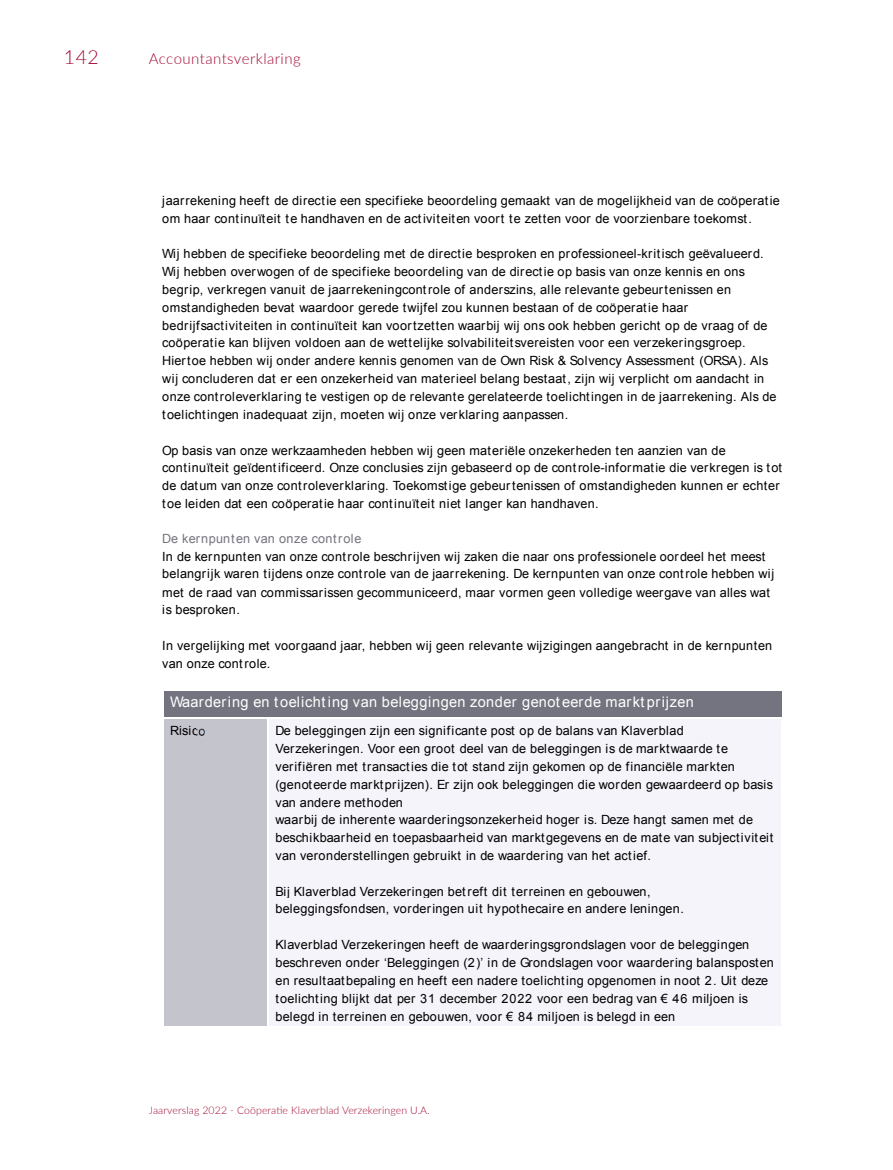
<style>
.page{position:relative;width:893px;height:1170px;background:#fff}
.page>*{position:absolute;margin:0;border:0;box-sizing:border-box;transform-origin:0 0}
.t1{font:300 19.5px "Lato";color:#a30a32}
.Chapeau{font:300 15px "Lato";letter-spacing:.03em;color:#a30a32}
.t2{font:14.55px "Arial";letter-spacing:.03em;color:#fff}
.t3{font:12.6px/17.9px "Arial";letter-spacing:.02em;color:#000}
.t4{font:300 10.5px "Lato";letter-spacing:.01em;color:#a30a32}
.s1{color:#747480}
</style>
<div class="page">
<div style="left:164px;top:690px;width:617px;height:27px;background:#747480"></div>
<hr style="left:164px;top:690px;width:618px;height:2px;background:#747480">
<hr style="left:163px;top:715px;width:619px;height:2px;background:#747480">
<hr style="left:162px;top:692px;width:2px;height:25px;background:#fff">
<div style="left:164px;top:718px;width:103px;height:307px;background:#c4c4cd"></div>
<img style="left:196px;top:728px;width:9px;height:8px">
<div style="left:275px;top:720px;width:500px;height:18px;background:#f4f4fa"></div>
<div style="left:273px;top:723px;width:504px;height:15px;background:#f4f4fa"></div>
<div style="left:273px;top:738px;width:504px;height:18px;background:#f4f4fa"></div>
<div style="left:273px;top:756px;width:504px;height:18px;background:#f4f4fa"></div>
<div style="left:273px;top:774px;width:504px;height:18px;background:#f4f4fa"></div>
<div style="left:273px;top:792px;width:504px;height:17px;background:#f4f4fa"></div>
<div style="left:273px;top:809px;width:504px;height:18px;background:#f4f4fa"></div>
<div style="left:273px;top:827px;width:504px;height:18px;background:#f4f4fa"></div>
<div style="left:273px;top:845px;width:504px;height:18px;background:#f4f4fa"></div>
<div style="left:273px;top:863px;width:504px;height:18px;background:#f4f4fa"></div>
<div style="left:273px;top:881px;width:504px;height:17px;background:#f4f4fa"></div>
<div style="left:273px;top:898px;width:504px;height:18px;background:#f4f4fa"></div>
<div style="left:273px;top:916px;width:504px;height:18px;background:#f4f4fa"></div>
<div style="left:273px;top:934px;width:504px;height:18px;background:#f4f4fa"></div>
<div style="left:273px;top:952px;width:504px;height:18px;background:#f4f4fa"></div>
<div style="left:273px;top:970px;width:504px;height:18px;background:#f4f4fa"></div>
<div style="left:273px;top:988px;width:504px;height:17px;background:#f4f4fa"></div>
<div style="left:273px;top:1005px;width:504px;height:18px;background:#f4f4fa"></div>
<hr style="left:269px;top:718px;width:513px;height:2px;background:#f4f4fa">
<hr style="left:268px;top:1023px;width:514px;height:2px;background:#f4f4fa">
<hr style="left:267px;top:720px;width:2px;height:305px;background:#fff">
<h1 class="t1" style="left:64px;top:43px;width:37px">142</h1>
<p class="Chapeau" style="left:149px;top:48px;width:153px">Accountantsverklaring</p>
<p class="t3" style="left:162px;top:192px;width:619px">jaarrekening heeft de directie een specifieke beoordeling gemaakt van de mogelijkheid van de coöperatie om haar continuïteit te handhaven en de activiteiten voort te zetten voor de voorzienbare toekomst.</p>
<p class="t3" style="left:162px;top:245px;width:616px">Wij hebben de specifieke beoordeling met de directie besproken en professioneel-kritisch geëvalueerd.<br>Wij hebben overwogen of de specifieke beoordeling van de directie op basis van onze kennis en ons begrip, verkregen vanuit de jaarrekeningcontrole of anderszins, alle relevante gebeurtenissen en omstandigheden bevat waardoor gerede twijfel zou kunnen bestaan of de coöperatie haar bedrijfsactiviteiten in continuïteit kan voortzetten waarbij wij ons ook hebben gericht op de vraag of de coöperatie kan blijven voldoen aan de wettelijke solvabiliteitsvereisten voor een verzekeringsgroep.<br>Hiertoe hebben wij onder andere kennis genomen van de Own Risk &amp; Solvency Assessment (ORSA). Als wij concluderen dat er een onzekerheid van materieel belang bestaat, zijn wij verplicht om aandacht in onze controleverklaring te vestigen op de relevante gerelateerde toelichtingen in de jaarrekening. Als de toelichtingen inadequaat zijn, moeten wij onze verklaring aanpassen.</p>
<p class="t3" style="left:162px;top:441px;width:621px">Op basis van onze werkzaamheden hebben wij geen materiële onzekerheden ten aanzien van de continuïteit geïdentificeerd. Onze conclusies zijn gebaseerd op de controle-informatie die verkregen is tot de datum van onze controleverklaring. Toekomstige gebeurtenissen of omstandigheden kunnen er echter toe leiden dat een coöperatie haar continuïteit niet langer kan handhaven.</p>
<p class="t3" style="left:162px;top:529px;width:613px"><span class="s1">De kernpunten van onze controle<br></span>In de kernpunten van onze controle beschrijven wij zaken die naar ons professionele oordeel het meest belangrijk waren tijdens onze controle van de jaarrekening. De kernpunten van onze controle hebben wij met de raad van commissarissen gecommuniceerd, maar vormen geen volledige weergave van alles wat is besproken.</p>
<p class="t3" style="left:162px;top:636px;width:611px">In vergelijking met voorgaand jaar, hebben wij geen relevante wijzigingen aangebracht in de kernpunten van onze controle.</p>
<p class="t2" style="left:170px;top:692px;width:525px">Waardering en t oelicht ing van beleggingen zonder genot eerde markt prijzen</p>
<p class="t3" style="left:170px;top:722px;width:36px">Risico</p>
<p class="t3" style="left:275px;top:722px;width:499px">De beleggingen zijn een significante post op de balans van Klaverblad Verzekeringen. Voor een groot deel van de beleggingen is de marktwaarde te verifiëren met transacties die tot stand zijn gekomen op de financiële markten (genoteerde marktprijzen). Er zijn ook beleggingen die worden gewaardeerd op basis van andere methoden<br>waarbij de inherente waarderingsonzekerheid hoger is. Deze hangt samen met de beschikbaarheid en toepasbaarheid van marktgegevens en de mate van subjectiviteit van veronderstellingen gebruikt in de waardering van het actief.</p>
<p class="t3" style="left:275px;top:882px;width:410px">Bij Klaverblad Verzekeringen betreft dit terreinen en gebouwen, beleggingsfondsen, vorderingen uit hypothecaire en andere leningen.</p>
<p class="t3" style="left:275px;top:935px;width:500px">Klaverblad Verzekeringen heeft de waarderingsgrondslagen voor de beleggingen beschreven onder ‘Beleggingen (2)’ in de Grondslagen voor waardering balansposten en resultaatbepaling en heeft een nadere toelichting opgenomen in noot 2. Uit deze toelichting blijkt dat per 31 december 2022 voor een bedrag van € 46 miljoen is belegd in terreinen en gebouwen, voor € 84 miljoen is belegd in een</p>
<p class="t4" style="left:149px;top:1102px;width:282px">Jaarverslag 2022 - Coöperatie Klaverblad Verzekeringen U.A.</p>
</div>
